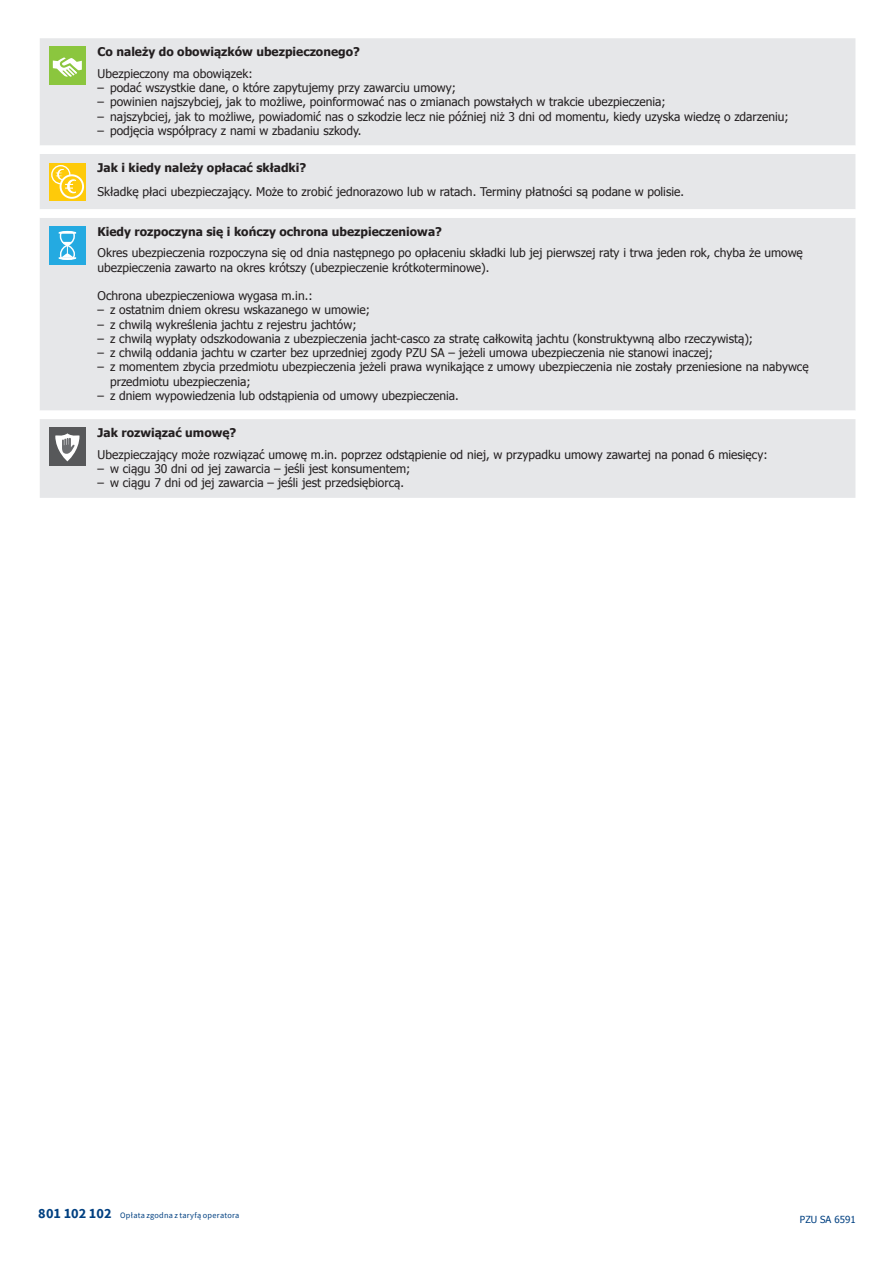
<style>
.page{position:relative;width:893px;height:1263px;background:#fff}
.page>*{position:absolute;margin:0;border:0;box-sizing:border-box;transform-origin:0 0}
._00_TEKST{font:12px/14.2px "Tahoma";color:#231f20}
._01_HASŁO{font:700 12px "Tahoma";color:#231f20}
.t1{font:9.75px "Tahoma";color:#014081}
.t2{font:8.25px "Source Sans Pro";letter-spacing:.03em;color:#014081}
.s1{font-weight:700;font-size:14.25px}
</style>
<div class="page">
<div style="left:40px;top:38px;width:815px;height:460px;background:#e6e7e9"></div>
<svg style="left:40px;top:146px;width:815px;height:273px;background:#e8e9eb"></svg>
<div style="left:49px;top:47px;width:37px;height:38px;background:#8bc63e"></div>
<svg style="left:53px;top:57px;width:29px;height:20px"></svg>
<div style="left:49px;top:163px;width:37px;height:38px;background:#feca0a"></div>
<svg style="left:52px;top:166px;width:18px;height:18px"></svg>
<div style="left:51px;top:165px;width:19px;height:19px;border:1px solid #fff;border-radius:50%"></div>
<svg style="left:61px;top:175px;width:22px;height:23px"></svg>
<div style="left:60px;top:174px;width:24px;height:25px;border:2px solid #fff;border-radius:50%"></div>
<svg style="left:55px;top:168px;width:22px;height:26px"></svg>
<div style="left:49px;top:226px;width:37px;height:39px;background:#24aae1"></div>
<svg style="left:59px;top:231px;width:17px;height:29px"></svg>
<div style="left:49px;top:428px;width:37px;height:38px;background:#57585a"></div>
<svg style="left:55px;top:433px;width:25px;height:28px"></svg>
<p class="_01_HASŁO" style="left:98px;top:43px;width:264px">Co należy do obowiązków ubezpieczonego?</p>
<p class="_00_TEKST" style="left:98px;top:66px;width:157px">Ubezpieczony ma obowiązek:</p>
<p class="_00_TEKST" style="left:98px;top:80px;width:360px">– podać wszystkie dane, o które zapytujemy przy zawarciu umowy;</p>
<p class="_00_TEKST" style="left:98px;top:94px;width:570px">– powinien najszybciej, jak to możliwe, poinformować nas o zmianach powstałych w trakcie ubezpieczenia;</p>
<p class="_00_TEKST" style="left:98px;top:109px;width:693px">– najszybciej, jak to możliwe, powiadomić nas o szkodzie lecz nie później niż 3 dni od momentu, kiedy uzyska wiedzę o zdarzeniu;</p>
<p class="_00_TEKST" style="left:98px;top:123px;width:266px">– podjęcia współpracy z nami w zbadaniu szkody.</p>
<p class="_01_HASŁO" style="left:98px;top:159px;width:210px">Jak i kiedy należy opłacać składki?</p>
<p class="_00_TEKST" style="left:98px;top:184px;width:588px">Składkę płaci ubezpieczający. Może to zrobić jednorazowo lub w ratach. Terminy płatności są podane w polisie.</p>
<p class="_01_HASŁO" style="left:98px;top:223px;width:346px">Kiedy rozpoczyna się i kończy ochrona ubezpieczeniowa?</p>
<p class="_00_TEKST" style="left:98px;top:245px;width:707px">Okres ubezpieczenia rozpoczyna się od dnia następnego po opłaceniu składki lub jej pierwszej raty i trwa jeden rok, chyba że umowę ubezpieczenia zawarto na okres krótszy (ubezpieczenie krótkoterminowe).</p>
<p class="_00_TEKST" style="left:98px;top:288px;width:217px">Ochrona ubezpieczeniowa wygasa m.in.:</p>
<p class="_00_TEKST" style="left:98px;top:302px;width:274px">– z ostatnim dniem okresu wskazanego w umowie;</p>
<p class="_00_TEKST" style="left:98px;top:317px;width:261px">– z chwilą wykreślenia jachtu z rejestru jachtów;</p>
<p class="_00_TEKST" style="left:98px;top:331px;width:657px">– z chwilą wypłaty odszkodowania z ubezpieczenia jacht-casco za stratę całkowitą jachtu (konstruktywną albo rzeczywistą);</p>
<p class="_00_TEKST" style="left:98px;top:345px;width:617px">– z chwilą oddania jachtu w czarter bez uprzedniej zgody PZU SA – jeżeli umowa ubezpieczenia nie stanowi inaczej;</p>
<p class="_00_TEKST" style="left:110px;top:359px;width:700px;text-indent:-13px">– z momentem zbycia przedmiotu ubezpieczenia jeżeli prawa wynikające z umowy ubezpieczenia nie zostały przeniesione na nabywcę przedmiotu ubezpieczenia;</p>
<p class="_00_TEKST" style="left:98px;top:388px;width:363px">– z dniem wypowiedzenia lub odstąpienia od umowy ubezpieczenia.</p>
<p class="_01_HASŁO" style="left:98px;top:424px;width:140px">Jak rozwiązać umowę?</p>
<p class="_00_TEKST" style="left:98px;top:447px;width:672px">Ubezpieczający może rozwiązać umowę m.in. poprzez odstąpienie od niej, w przypadku umowy zawartej na ponad 6 miesięcy:</p>
<p class="_00_TEKST" style="left:98px;top:461px;width:314px">– w ciągu 30 dni od jej zawarcia – jeśli jest konsumentem;</p>
<p class="_00_TEKST" style="left:98px;top:475px;width:308px">– w ciągu 7 dni od jej zawarcia – jeśli jest przedsiębiorcą.</p>
<p class="t2" style="left:38px;top:1209px;width:203px"><span class="s1">801 102 102</span> Opłata zgodna z taryfą operatora</p>
<p class="t1" style="left:800px;top:1212px;width:57px">PZU SA 6591</p>
</div>
